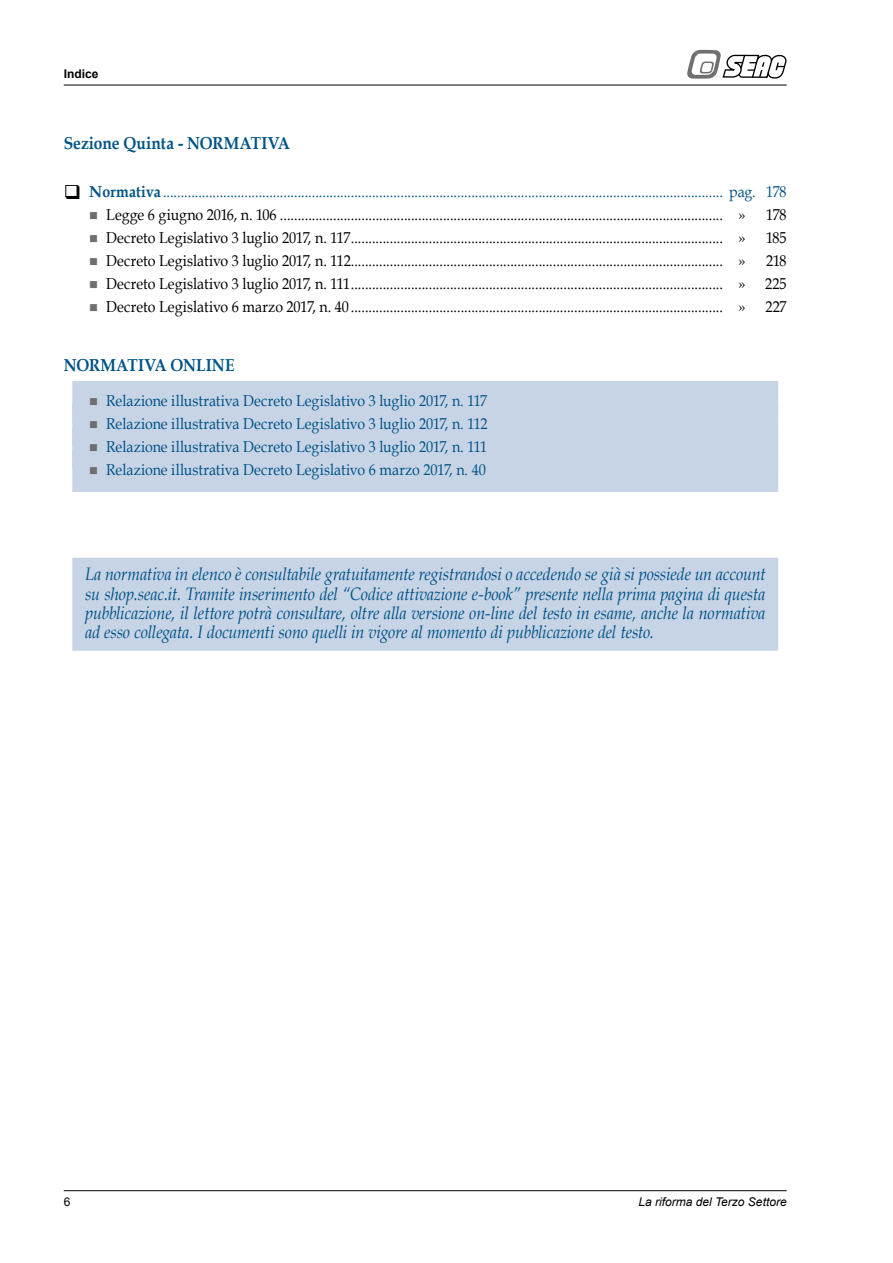
<style>
.page{position:relative;width:893px;height:1263px;background:#fff}
.page>*{position:absolute;margin:0;border:0;box-sizing:border-box;transform-origin:0 0}
.t1{font:italic 18px/19.5px "Book Antiqua";letter-spacing:-.01em;color:#005286;text-align:justify;scale:.9 1}
.t2{font:700 17.25px "Book Antiqua";letter-spacing:.005em;color:#005286;scale:.9 1}
.t3{font:15.75px/23px "Book Antiqua";letter-spacing:-.005em;color:#000;text-align:justify;scale:.9 1}
.t4{font:15.75px/23px "Book Antiqua";letter-spacing:-.005em;color:#005286;scale:.9 1}
.t5{font:italic 12px "Arial";color:#000}
.t6{font:700 12px "Arial";color:#000}
.t7{font:12px "Arial";color:#000}
.s1{font-weight:700}
.s2{color:#000}
</style>
<div class="page">
<hr style="left:64px;top:85px;width:723px;height:1px;background:#000">
<hr style="left:64px;top:1190px;width:723px;height:1px;background:#000">
<svg style="left:687px;top:50px;width:99px;height:29px"></svg>
<div style="left:72px;top:381px;width:706px;height:42px;background:#c7d4e6"></div>
<div style="left:72px;top:404px;width:706px;height:42px;background:#c7d4e6"></div>
<div style="left:72px;top:427px;width:706px;height:42px;background:#c7d4e6"></div>
<div style="left:72px;top:450px;width:706px;height:42px;background:#c7d4e6"></div>
<div style="left:72px;top:558px;width:706px;height:93px;background:#c7d4e6"></div>
<p class="t6" style="left:64px;top:66px;width:36px">Indice</p>
<p class="t2" style="left:64px;top:133px;width:253px">Sezione Quinta - NORMATIVA</p>
<p class="t4" style="left:106px;top:180px;width:757px;text-indent:-17px"><span class="s1">Normativa</span> .............................................................................................................................................................. pag. 178<br><span class="s2">Legge 6 giugno 2016, n. 106 ............................................................................................................................. »</span></p>
<p class="t3" style="left:766px;top:203px;width:24px">178</p>
<p class="t3" style="left:106px;top:226px;width:712px">Decreto Legislativo 3 luglio 2017, n. 117......................................................................................................... »</p>
<p class="t3" style="left:766px;top:226px;width:24px">185</p>
<p class="t3" style="left:106px;top:249px;width:712px">Decreto Legislativo 3 luglio 2017, n. 112......................................................................................................... »</p>
<p class="t3" style="left:106px;top:249px;width:757px;text-indent:660px">218<br>Decreto Legislativo 3 luglio 2017, n. 111......................................................................................................... » 225<br>Decreto Legislativo 6 marzo 2017, n. 40 ......................................................................................................... »</p>
<p class="t3" style="left:765px;top:295px;width:25px">227</p>
<p class="t2" style="left:64px;top:355px;width:191px">NORMATIVA ONLINE</p>
<p class="t4" style="left:106px;top:390px;width:425px;text-align:justify">Relazione illustrativa Decreto Legislativo 3 luglio 2017, n. 117<br>Relazione illustrativa Decreto Legislativo 3 luglio 2017, n. 112<br>Relazione illustrativa Decreto Legislativo 3 luglio 2017, n. 111<br>Relazione illustrativa Decreto Legislativo 6 marzo 2017, n. 40</p>
<p class="t1" style="left:85px;top:564px;width:757px">La normativa in elenco è consultabile gratuitamente registrandosi o accedendo se già si possiede un account su shop.seac.it. Tramite inserimento del “Codice attivazione e-book” presente nella prima pagina di questa pubblicazione, il lettore potrà consultare, oltre alla versione on-line del testo in esame, anche la normativa ad esso collegata. I documenti sono quelli in vigore al momento di pubblicazione del testo.</p>
<p class="t7" style="left:64px;top:1194px;width:8px">6</p>
<p class="t5" style="left:638px;top:1194px;width:150px">La riforma del Terzo Settore</p>
</div>
